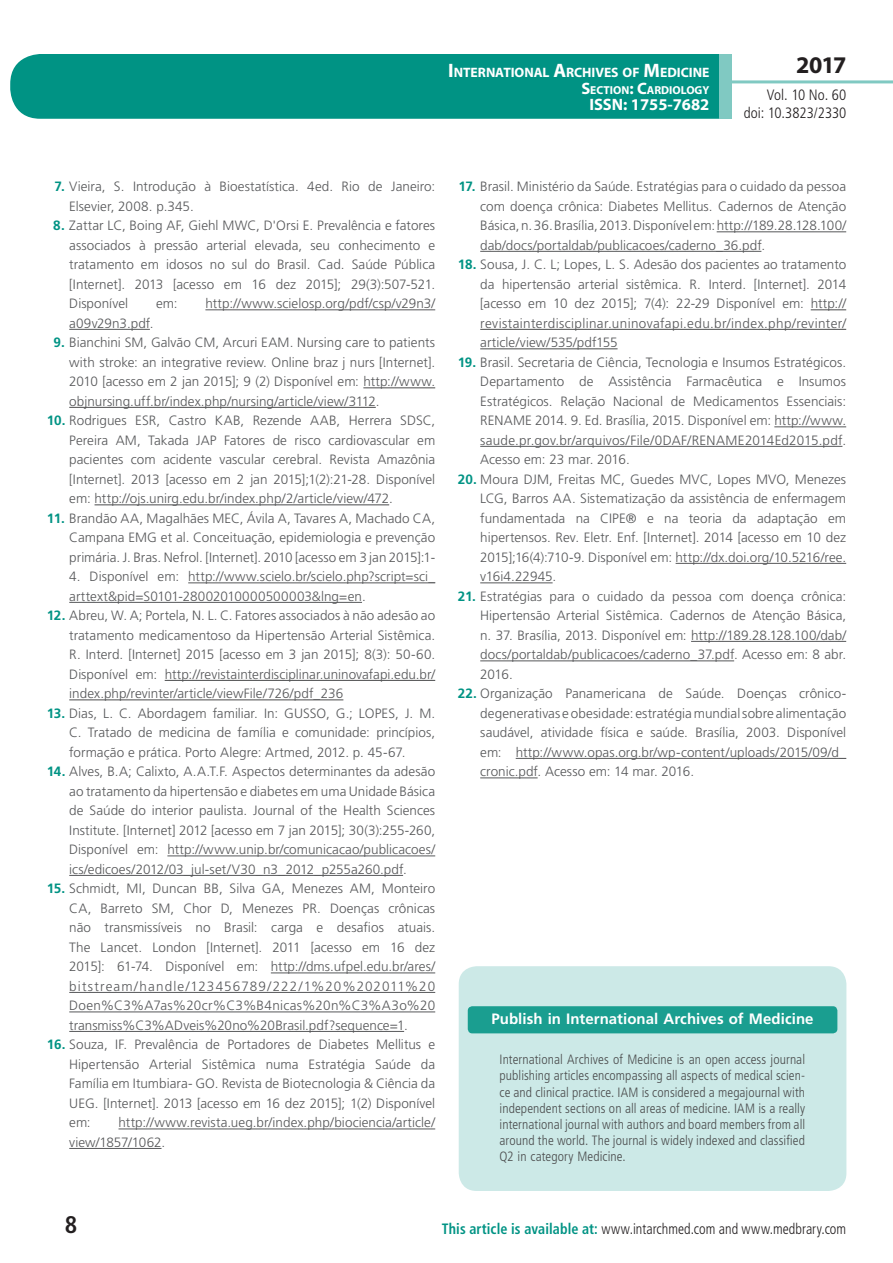
<style>
.page{position:relative;width:893px;height:1263px;background:#fff}
.page>*{position:absolute;margin:0;border:0;box-sizing:border-box;transform-origin:0 0}
.t1{font:700 24px "Myriad Pro";color:#231f20}
.t2{font:700 condensed 24px "Frutiger LT Std";color:#231f20}
.t3{font:700 16.5px "Myriad Pro";color:#fff}
.t4{font:300 condensed 15px "Frutiger LT Std";letter-spacing:.005em;color:#231f20;scale:.94 1}
.t5{font:700 15px "Frutiger LT Std";letter-spacing:.005em;color:#fff}
.t6{font:300 condensed 15px/18px "Frutiger LT Std";letter-spacing:.005em;color:#231f20;text-align:right}
.t7{font:700 13.65px "Myriad Pro";letter-spacing:-.005em;color:#fff}
.t8{font:300 13.5px/19.5px "Frutiger LT Std";letter-spacing:.005em;color:#57585a;text-align:justify}
.t9{font:300 condensed 13.5px/16.2px "Frutiger LT Std";letter-spacing:.01em;color:#4b4c4d;text-align:justify}
.t10{font:700 11.55px "Myriad Pro";color:#fff}
.s1{font-size:19.5px}
.s2{font-size:16.5px}
.s3{font-weight:700;color:#009384}
</style>
<div class="page">
<div style="left:10px;top:54px;width:775px;height:65px;background:#009384;border-radius:30px"></div>
<div style="left:732px;top:0;width:161px;height:157px;background:#fff"></div>
<hr style="left:730px;top:80px;width:163px;height:3px;background:#80c9c2">
<div style="left:719px;top:54px;width:13px;height:65px;background:#80c9c2"></div>
<hr style="left:205px;top:309px;width:230px;height:1px;background:#57585a">
<hr style="left:69px;top:329px;width:81px;height:1px;background:#57585a">
<hr style="left:363px;top:387px;width:72px;height:1px;background:#4b4c4d">
<hr style="left:69px;top:407px;width:307px;height:1px;background:#4b4c4d">
<hr style="left:95px;top:504px;width:294px;height:1px;background:#4b4c4d">
<hr style="left:188px;top:582px;width:247px;height:1px;background:#57585a">
<hr style="left:69px;top:602px;width:293px;height:1px;background:#57585a">
<hr style="left:165px;top:680px;width:270px;height:1px;background:#4b4c4d">
<hr style="left:69px;top:699px;width:274px;height:1px;background:#4b4c4d">
<hr style="left:167px;top:855px;width:268px;height:1px;background:#57585a">
<hr style="left:69px;top:875px;width:334px;height:1px;background:#57585a">
<hr style="left:271px;top:972px;width:164px;height:1px;background:#57585a">
<hr style="left:69px;top:992px;width:366px;height:1px;background:#57585a">
<hr style="left:69px;top:1011px;width:366px;height:1px;background:#57585a">
<hr style="left:69px;top:1031px;width:335px;height:1px;background:#57585a">
<hr style="left:119px;top:1128px;width:316px;height:1px;background:#57585a">
<hr style="left:69px;top:1148px;width:93px;height:1px;background:#57585a">
<hr style="left:717px;top:231px;width:129px;height:1px;background:#57585a">
<hr style="left:480px;top:251px;width:281px;height:1px;background:#57585a">
<hr style="left:811px;top:309px;width:35px;height:1px;background:#4b4c4d">
<hr style="left:480px;top:329px;width:366px;height:1px;background:#4b4c4d">
<hr style="left:480px;top:348px;width:138px;height:1px;background:#4b4c4d">
<hr style="left:774px;top:426px;width:72px;height:1px;background:#57585a">
<hr style="left:480px;top:446px;width:362px;height:1px;background:#57585a">
<hr style="left:676px;top:563px;width:170px;height:1px;background:#57585a">
<hr style="left:480px;top:582px;width:73px;height:1px;background:#57585a">
<hr style="left:691px;top:641px;width:155px;height:1px;background:#57585a">
<hr style="left:480px;top:660px;width:254px;height:1px;background:#57585a">
<hr style="left:516px;top:758px;width:330px;height:1px;background:#57585a">
<hr style="left:480px;top:777px;width:58px;height:1px;background:#57585a">
<div style="left:459px;top:966px;width:387px;height:225px;background:#cce9e7;border-radius:18px"></div>
<div style="left:468px;top:1006px;width:369px;height:27px;background:#1a9e90;border-radius:4px"></div>
<p class="t7" style="left:448px;top:64px;width:263px"><span class="s1">I</span>NTERNATIONAL <span class="s1">A</span>RCHIVES OF <span class="s1">M</span>EDICINE</p>
<p class="t10" style="left:581px;top:82px;width:130px"><span class="s2">S</span>ECTION<span class="s2">: C</span>ARDIOLOGY</p>
<p class="t3" style="left:589px;top:94px;width:122px">ISSN: 1755-7682</p>
<h1 class="t1" style="left:796px;top:49px;width:52px">2017</h1>
<p class="t6" style="left:744px;top:86px;width:104px">Vol. 10 No. 60 doi: 10.3823/2330</p>
<p class="t8" style="left:69px;top:177px;width:367px;text-indent:-15px"><span class="s3">7.</span> Vieira, S. Introdução à Bioestatística. 4ed. Rio de Janeiro:<br>Elsevier, 2008. p.345.</p>
<p class="t8" style="left:69px;top:216px;width:367px;text-indent:-16px"><span class="s3">8.</span> Zattar LC, Boing AF, Giehl MWC, D'Orsi E. Prevalência e fatores associados à pressão arterial elevada, seu conhecimento e tratamento em idosos no sul do Brasil. Cad. Saúde Pública [Internet]. 2013 [acesso em 16 dez 2015]; 29(3):507-521.<br>Disponível</p>
<p class="t8" style="left:156px;top:294px;width:23px">em:</p>
<p class="t8" style="left:205px;top:294px;width:231px">http://www.scielosp.org/pdf/csp/v29n3/</p>
<p class="t8" style="left:69px;top:314px;width:86px">a09v29n3.pdf.</p>
<p class="t8" style="left:69px;top:333px;width:367px;text-indent:-16px"><span class="s3">9.</span> Bianchini SM, Galvão CM, Arcuri EAM. Nursing care to patients with stroke: an integrative review. Online braz j nurs [Internet].<br>2010 [acesso em 2 jan 2015]; 9 (2) Disponível em: http://www. objnursing.uff.br/index.php/nursing/article/view/3112.</p>
<p class="t8" style="left:69px;top:411px;width:367px;text-indent:-23px"><span class="s3">10.</span> Rodrigues ESR, Castro KAB, Rezende AAB, Herrera SDSC, Pereira AM, Takada JAP Fatores de risco cardiovascular em pacientes com acidente vascular cerebral. Revista Amazônia [Internet]. 2013 [acesso em 2 jan 2015];1(2):21-28. Disponível em: http://ojs.unirg.edu.br/index.php/2/article/view/472.</p>
<p class="t8" style="left:69px;top:509px;width:367px;text-indent:-22px"><span class="s3">11.</span> Brandão AA, Magalhães MEC, Ávila A, Tavares A, Machado CA, Campana EMG et al. Conceituação, epidemiologia e prevenção primária. J. Bras. Nefrol. [Internet]. 2010 [acesso em 3 jan 2015]:1-</p>
<p class="t8" style="left:69px;top:567px;width:367px">4. Disponível em: http://www.scielo.br/scielo.php?script=sci_ arttext&amp;pid=S0101-28002010000500003&amp;lng=en.</p>
<p class="t8" style="left:69px;top:606px;width:367px;text-indent:-23px"><span class="s3">12.</span> Abreu, W. A; Portela, N. L. C. Fatores associados à não adesão ao tratamento medicamentoso da Hipertensão Arterial Sistêmica.<br>R. Interd. [Internet] 2015 [acesso em 3 jan 2015]; 8(3): 50-60.<br>Disponível em: http://revistainterdisciplinar.uninovafapi.edu.br/ index.php/revinter/article/viewFile/726/pdf_236</p>
<p class="t8" style="left:69px;top:704px;width:367px;text-indent:-22px"><span class="s3">13.</span> Dias, L. C. Abordagem familiar. In: GUSSO, G.; LOPES, J. M.<br>C. Tratado de medicina de família e comunidade: princípios, formação e prática. Porto Alegre: Artmed, 2012. p. 45-67.</p>
<p class="t8" style="left:69px;top:762px;width:367px;text-indent:-23px"><span class="s3">14.</span> Alves, B.A; Calixto, A.A.T.F. Aspectos determinantes da adesão ao tratamento da hipertensão e diabetes em uma Unidade Básica de Saúde do interior paulista. Journal of the Health Sciences Institute. [Internet] 2012 [acesso em 7 jan 2015]; 30(3):255-260, Disponível em: http://www.unip.br/comunicacao/publicacoes/ ics/edicoes/2012/03_jul-set/V30_n3_2012_p255a260.pdf.</p>
<p class="t8" style="left:69px;top:879px;width:367px;text-indent:-23px"><span class="s3">15.</span> Schmidt, MI, Duncan BB, Silva GA, Menezes AM, Monteiro CA, Barreto SM, Chor D, Menezes PR. Doenças crônicas não transmissíveis no Brasil: carga e desafios atuais.<br>The Lancet. London [Internet]. 2011 [acesso em 16 dez 2015]: 61-74. Disponível em: http://dms.ufpel.edu.br/ares/ bitstream/handle/123456789/222/1%20%202011%20<br>Doen%C3%A7as%20cr%C3%B4nicas%20n%C3%A3o%20 transmiss%C3%ADveis%20no%20Brasil.pdf?sequence=1.</p>
<p class="t8" style="left:69px;top:1035px;width:367px;text-indent:-23px"><span class="s3">16.</span> Souza, IF. Prevalência de Portadores de Diabetes Mellitus e Hipertensão Arterial Sistêmica numa Estratégia Saúde da Família em Itumbiara- GO. Revista de Biotecnologia &amp; Ciência da UEG. [Internet]. 2013 [acesso em 16 dez 2015]; 1(2) Disponível em:</p>
<p class="t8" style="left:69px;top:1113px;width:367px;text-indent:49px">http://www.revista.ueg.br/index.php/biociencia/article/ view/1857/1062.</p>
<p class="t8" style="left:480px;top:177px;width:367px;text-indent:-22px"><span class="s3">17.</span> Brasil. Ministério da Saúde. Estratégias para o cuidado da pessoa com doença crônica: Diabetes Mellitus. Cadernos de Atenção Básica, n. 36. Brasília, 2013. Disponível em: http://189.28.128.100/ dab/docs/portaldab/publicacoes/caderno_36.pdf.</p>
<p class="t8" style="left:480px;top:255px;width:367px;text-indent:-23px"><span class="s3">18.</span> Sousa, J. C. L; Lopes, L. S. Adesão dos pacientes ao tratamento da hipertensão arterial sistêmica. R. Interd. [Internet]. 2014 [acesso em 10 dez 2015]; 7(4): 22-29 Disponível em: http:// revistainterdisciplinar.uninovafapi.edu.br/index.php/revinter/ article/view/535/pdf155</p>
<p class="t8" style="left:480px;top:353px;width:367px;text-indent:-22px"><span class="s3">19.</span> Brasil. Secretaria de Ciência, Tecnologia e Insumos Estratégicos.<br>Departamento de Assistência Farmacêutica e Insumos Estratégicos. Relação Nacional de Medicamentos Essenciais:<br>RENAME 2014. 9. Ed. Brasília, 2015. Disponível em: http://www. saude.pr.gov.br/arquivos/File/0DAF/RENAME2014Ed2015.pdf.<br>Acesso em: 23 mar. 2016.</p>
<p class="t8" style="left:480px;top:470px;width:367px;text-indent:-23px"><span class="s3">20.</span> Moura DJM, Freitas MC, Guedes MVC, Lopes MVO, Menezes LCG, Barros AA. Sistematização da assistência de enfermagem fundamentada na CIPE® e na teoria da adaptação em hipertensos. Rev. Eletr. Enf. [Internet]. 2014 [acesso em 10 dez 2015];16(4):710-9. Disponível em: http://dx.doi.org/10.5216/ree. v16i4.22945.</p>
<p class="t8" style="left:480px;top:587px;width:367px;text-indent:-23px"><span class="s3">21.</span> Estratégias para o cuidado da pessoa com doença crônica:<br>Hipertensão Arterial Sistêmica. Cadernos de Atenção Básica, n. 37. Brasília, 2013. Disponível em: http://189.28.128.100/dab/ docs/portaldab/publicacoes/caderno_37.pdf. Acesso em: 8 abr.<br>2016.</p>
<p class="t8" style="left:480px;top:684px;width:367px;text-indent:-23px"><span class="s3">22.</span> Organização Panamericana de Saúde. Doenças crônico&shy;degenerativas e obesidade: estratégia mundial sobre alimentação saudável, atividade física e saúde. Brasília, 2003. Disponível em: http://www.opas.org.br/wp-content/uploads/2015/09/d_ cronic.pdf. Acesso em: 14 mar. 2016.</p>
<p class="t5" style="left:491px;top:1010px;width:324px">Publish in International Archives of Medicine</p>
<p class="t9" style="left:500px;top:1052px;width:307px">International Archives of Medicine is an open access journal publishing articles encompassing all aspects of medical scien&shy;ce and clinical practice. IAM is considered a megajournal with independent sections on all areas of medicine. IAM is a really international journal with authors and board members from all around the world. The journal is widely indexed and classified Q2 in category Medicine.</p>
<h1 class="t2" style="left:65px;top:1210px;width:14px">8</h1>
<p class="t4" style="left:442px;top:1220px;width:432px"><span class="s3">This article is available at:</span> www.intarchmed.com and www.medbrary.com</p>
</div>
